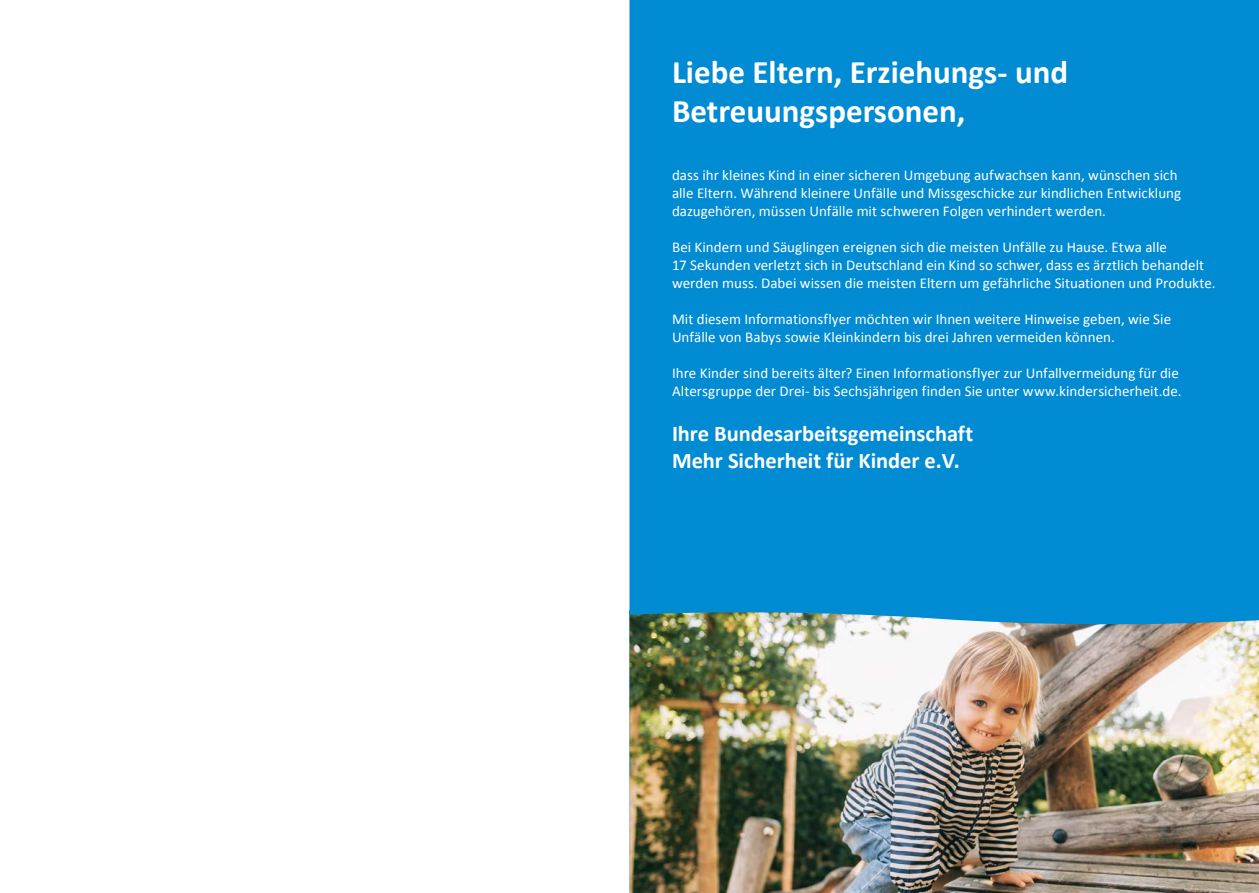
<style>
.page{position:relative;width:1259px;height:893px;background:#fff}
.page>*{position:absolute;margin:0;border:0;box-sizing:border-box;transform-origin:0 0}
.t1{font:700 33px/39.6px "Calibri";color:#fff}
.t2{font:700 22.5px/27px "Calibri";letter-spacing:-.005em;color:#fff}
.t3{font:15px/18px "Calibri";color:#fff}
</style>
<div class="page">
<img style="left:629px;top:631px;width:630px;height:262px">
<div style="left:629px;top:0;width:630px;height:631px;background:#008bd2"></div>
<h1 class="t1" style="left:672px;top:51px;width:398px">Liebe Eltern, Erziehungs- und<br>Betreuungspersonen,</h1>
<p class="t3" style="left:672px;top:165px;width:511px">dass ihr kleines Kind in einer sicheren Umgebung aufwachsen kann, wünschen sich alle Eltern. Während kleinere Unfälle und Missgeschicke zur kindlichen Entwicklung dazugehören, müssen Unfälle mit schweren Folgen verhindert werden.</p>
<p class="t3" style="left:672px;top:237px;width:545px">Bei Kindern und Säuglingen ereignen sich die meisten Unfälle zu Hause. Etwa alle<br>17 Sekunden verletzt sich in Deutschland ein Kind so schwer, dass es ärztlich behandelt werden muss. Dabei wissen die meisten Eltern um gefährliche Situationen und Produkte.</p>
<p class="t3" style="left:672px;top:309px;width:500px">Mit diesem Informationsflyer möchten wir Ihnen weitere Hinweise geben, wie Sie<br>Unfälle von Babys sowie Kleinkindern bis drei Jahren vermeiden können.</p>
<p class="t3" style="left:672px;top:363px;width:511px">Ihre Kinder sind bereits älter? Einen Informationsflyer zur Unfallvermeidung für die<br>Altersgruppe der Drei- bis Sechsjährigen finden Sie unter www.kindersicherheit.de.</p>
<h2 class="t2" style="left:672px;top:419px;width:303px">Ihre Bundesarbeitsgemeinschaft<br>Mehr Sicherheit für Kinder e.V.</h2>
</div>
